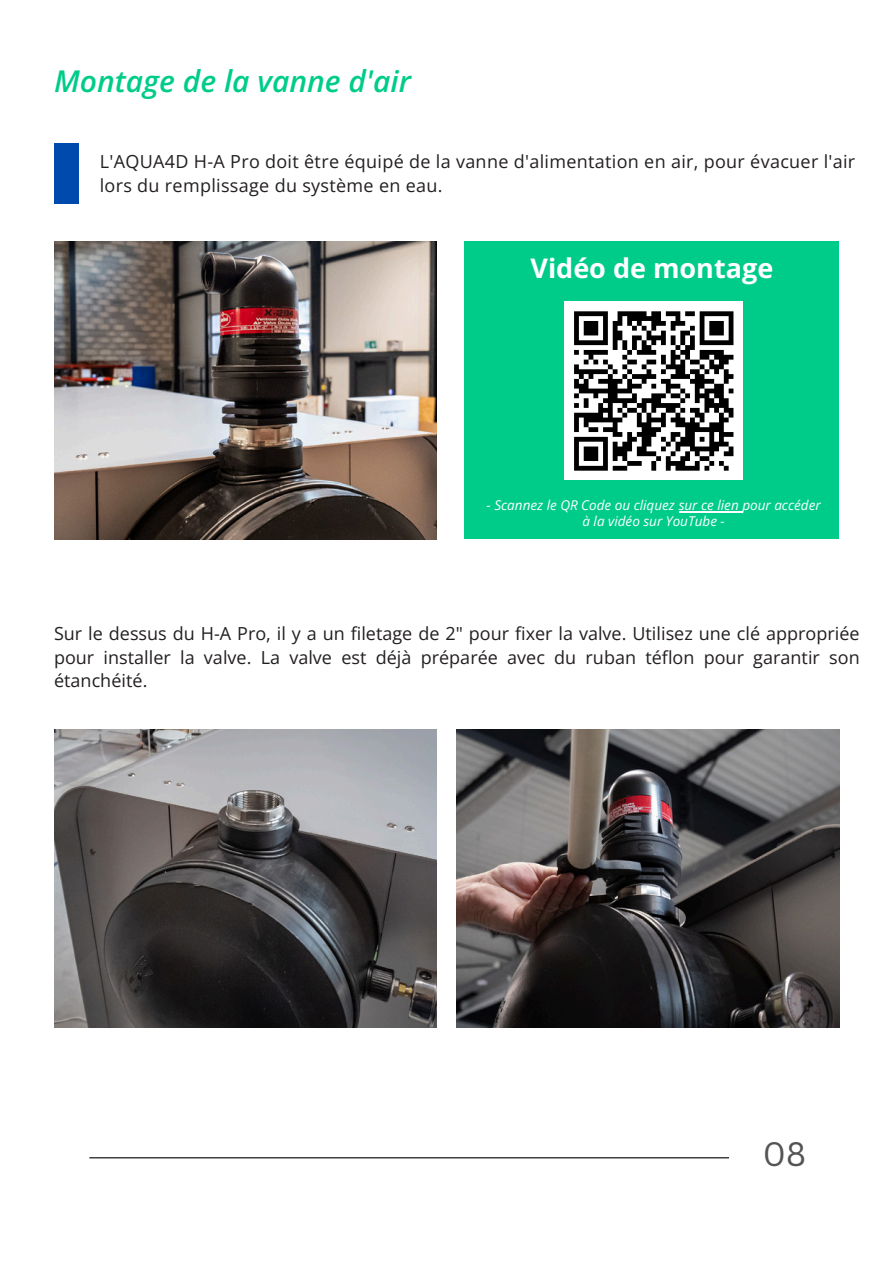
<style>
.page{position:relative;width:894px;height:1264px;background:#fff}
.page>*{position:absolute;margin:0;border:0;box-sizing:border-box;transform-origin:0 0}
.t1{font:33px "Canva Sans";color:#545454}
.t2{font:italic 600 30px "Open Sans";color:#00cc8a}
.t3{font:700 27px "Open Sans";color:#fff}
.t4{font:18px/23.7px "Open Sans";letter-spacing:.015em;color:#231f20;text-align:justify}
.t5{font:italic 13.5px/15.8px "Open Sans";color:#fff;text-align:center}
</style>
<div class="page">
<img style="left:54px;top:241px;width:382px;height:298px">
<img style="left:456px;top:729px;width:383px;height:298px">
<img style="left:54px;top:729px;width:382px;height:298px">
<div style="left:464px;top:241px;width:374px;height:298px;background:#00cc8a"></div>
<hr style="left:678px;top:511px;width:64px;height:1px;background:#fff">
<div style="left:564px;top:302px;width:179px;height:178px;background:#fff"></div>
<svg style="left:574px;top:311px;width:160px;height:160px"></svg>
<hr style="left:89px;top:1157px;width:639px;height:1px;background:#000">
<div style="left:54px;top:144px;width:25px;height:60px;background:#004aad"></div>
<h3 class="t2" style="left:54px;top:60px;width:358px">Montage de la vanne d'air</h3>
<p class="t4" style="left:100px;top:149px;width:756px">L'AQUA4D H-A Pro doit être équipé de la vanne d'alimentation en air, pour évacuer l'air lors du remplissage du système en eau.</p>
<p class="t3" style="left:530px;top:250px;width:244px">Vidéo de montage</p>
<h2 class="t5" style="left:486px;top:497px;width:335px">- Scannez le QR Code ou cliquez sur ce lien pour accéder à la vidéo sur YouTube -</h2>
<p class="t4" style="left:54px;top:621px;width:807px">Sur le dessus du H-A Pro, il y a un filetage de 2" pour fixer la valve. Utilisez une clé appropriée pour installer la valve. La valve est déjà préparée avec du ruban téflon pour garantir son étanchéité.</p>
<p class="t1" style="left:762px;top:1130px;width:45px">08</p>
</div>
